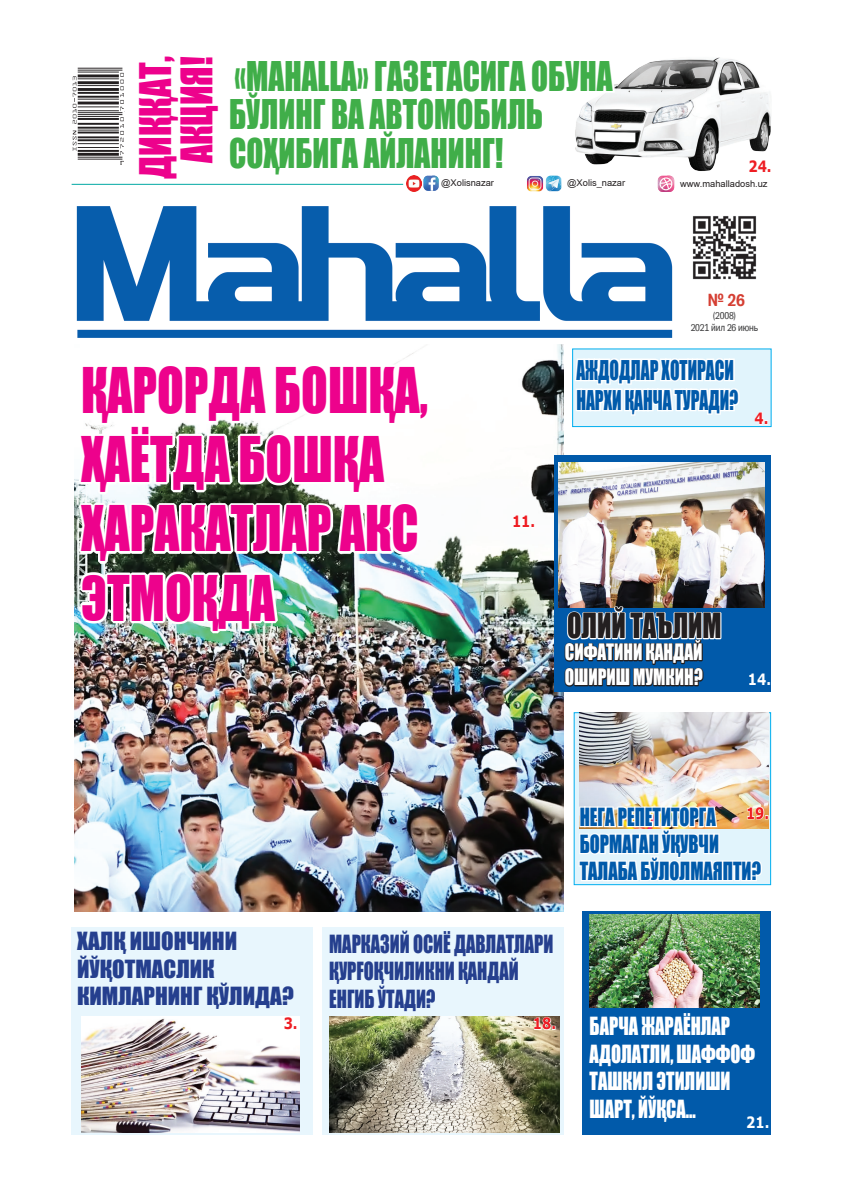
<style>
.page{position:relative;width:842px;height:1191px;background:#fff}
.page>*{position:absolute;margin:0;border:0;box-sizing:border-box;transform-origin:0 0}
.ЗАГОЛОВКА{font:57.8px/69.3px "Impact Cyr Uzb";color:#ed028c;scale:.85 1}
.ЗАГОЛОВКА-2{font:40.1px "Impact Cyr Uzb";color:#ed028c;scale:.9 1}
.ЗАГОЛОВКА-3{font:37.6px/38.7px "Impact Cyr Uzb";color:#40ae49;scale:.83 1}
.ЗАГОЛОВКА-4{font:32px "Impact Cyr Uzb";color:#231f20;scale:.83 1}
.ЗАГОЛОВКА-5{font:25px/30px "Impact Cyr Uzb";color:#015aaa;scale:.7 1}
.ЗАГОЛОВКА-6{font:23px/27.6px "Impact Cyr Uzb";color:#fff;scale:.8 1}
.ЗАГОЛОВКА-7{font:23px/27.6px "Impact Cyr Uzb";color:#253f8e;scale:.8 1}
.ЗАГОЛОВКА-8{font:23px/27px "Impact Cyr Uzb";color:#015aaa;scale:.8 1}
.ЗАГОЛОВКА-9{font:23px/27.6px "Impact Cyr Uzb";color:#253f8e}
.ЗАГОЛОВКА-10{font:20.8px/25px "Impact Cyr Uzb";color:#fff;scale:.83 1}
.ТЕКСТ{font:700 17px "UZPF Das Grotesk Pro";color:#d53f33;scale:.93 1}
.savol{font:700 15.6px "Verdana";color:#ee1d23;scale:.83 1}
.savol-2{font:700 15.6px "Verdana";color:#fff;scale:.83 1}
.ТЕКСТ-2{font:10px "UZPF Das Grotesk Pro";letter-spacing:-.02em;color:#3e3e3f;scale:.93 1}
.t1{font:9.3px "Arial Uzb";color:#231f20}
</style>
<div class="page">
<img style="left:74px;top:733px;width:489px;height:178px">
<div style="left:574px;top:712px;width:197px;height:173px;background:#e1f4fc;border:1px solid #00aeef"></div>
<img style="left:580px;top:712px;width:188px;height:27px">
<div style="left:72px;top:927px;width:241px;height:207px;background:#e8f6fd"></div>
<img style="left:741px;top:216px;width:16px;height:64px">
<div style="left:554px;top:455px;width:217px;height:236px;background:#015aaa"></div>
<div style="left:583px;top:911px;width:188px;height:223px;background:#015aaa"></div>
<div style="left:323px;top:927px;width:241px;height:207px;background:#e8f6fd"></div>
<div style="left:572px;top:348px;width:200px;height:79px;background:#e1f4fc"></div>
<svg style="left:754px;top:412px;width:14px;height:13px"></svg>
<img style="left:577px;top:739px;width:192px;height:209px">
<img style="left:741px;top:463px;width:23px;height:144px">
<img style="left:590px;top:914px;width:169px;height:94px">
<img style="left:81px;top:1016px;width:219px;height:116px">
<svg style="left:283px;top:1016px;width:14px;height:15px"></svg>
<img style="left:329px;top:1016px;width:231px;height:116px">
<svg style="left:533px;top:1016px;width:23px;height:15px"></svg>
<img style="left:741px;top:62px;width:30px;height:90px">
<img style="left:71px;top:57px;width:670px;height:676px">
<p class="ЗАГОЛОВКА-2" style="left:132px;top:179px;width:138px;rotate:-90deg">ДИЇЇАТ,</p>
<p class="ЗАГОЛОВКА-2" style="left:174px;top:163px;width:120px;rotate:-90deg">АКЦИЯ!</p>
<p class="ЗАГОЛОВКА-3" style="left:229px;top:57px;width:463px">«MAHALLA» ГАЗЕТАСИГА ОБУНА<br>БЄЛИНГ ВА АВТОМОБИЛЬ<br>СОІИБИГА АЙЛАНИНГ!</p>
<p class="savol" style="left:748px;top:155px;width:29px">24.</p>
<p class="t1" style="left:441px;top:176px;width:54px">@Xolisnazar</p>
<p class="t1" style="left:567px;top:176px;width:60px">@Xolis_nazar</p>
<p class="t1" style="left:680px;top:177px;width:89px">www.mahalladosh.uz</p>
<p class="ЗАГОЛОВКА" style="left:81px;top:356px;width:409px">¯АРОРДА БОШ¯А,<br>²АЁТДА БОШ¯А<br>²АРАКАТЛАР АКС<br>ЭТМО¯ДА</p>
<p class="ТЕКСТ" style="left:708px;top:289px;width:42px">№ 26</p>
<p class="ТЕКСТ-2" style="left:713px;top:309px;width:27px">(2008)</p>
<p class="ТЕКСТ-2" style="left:691px;top:321px;width:74px">2021 йил 26 июнь</p>
<p class="ЗАГОЛОВКА-5" style="left:576px;top:355px;width:233px">АЖДОДЛАР ХОТИРАСИ<br>НАРХИ ЇАНЧА ТУРАДИ?</p>
<p class="savol" style="left:755px;top:407px;width:18px">4.</p>
<p class="savol" style="left:512px;top:511px;width:29px">11.</p>
<p class="ЗАГОЛОВКА-4" style="left:567px;top:607px;width:188px">ОЛИЙ ТАЪЛИМ</p>
<p class="ЗАГОЛОВКА-10" style="left:565px;top:640px;width:168px">СИФАТИНИ ¯АНДАЙ<br>ОШИРИШ МУМКИН?</p>
<p class="savol-2" style="left:748px;top:668px;width:29px">14.</p>
<p class="ЗАГОЛОВКА-9" style="left:77px;top:927px;width:218px">ХАЛ¯ ИШОНЧИНИ<br>Йª¯ОТМАСЛИК<br>КИМЛАРНИНГ ¯ªЛИДА?</p>
<p class="ЗАГОЛОВКА-7" style="left:329px;top:930px;width:282px">МАРКАЗИЙ ОСИЁ ДАВЛАТЛАРИ<br>ЇУРЎОЇЧИЛИКНИ ЇАНДАЙ<br>ЕНГИБ ЄТАДИ?</p>
<p class="savol" style="left:284px;top:1012px;width:18px">3.</p>
<p class="savol" style="left:533px;top:1012px;width:29px">18.</p>
<p class="savol" style="left:746px;top:802px;width:29px">19.</p>
<p class="ЗАГОЛОВКА-8" style="left:580px;top:803px;width:228px">НЕГА РЕПЕТИТОРГА<br>БОРМАГАН ЄЇУВЧИ<br>ТАЛАБА БЄЛОЛМАЯПТИ?</p>
<p class="ЗАГОЛОВКА-6" style="left:590px;top:1012px;width:208px">БАРЧА ЖАРАЁНЛАР<br>АДОЛАТЛИ, ШАФФОФ<br>ТАШКИЛ ЭТИЛИШИ<br>ШАРТ, Йª¯СА...</p>
<p class="savol-2" style="left:746px;top:1111px;width:29px">21.</p>
</div>
